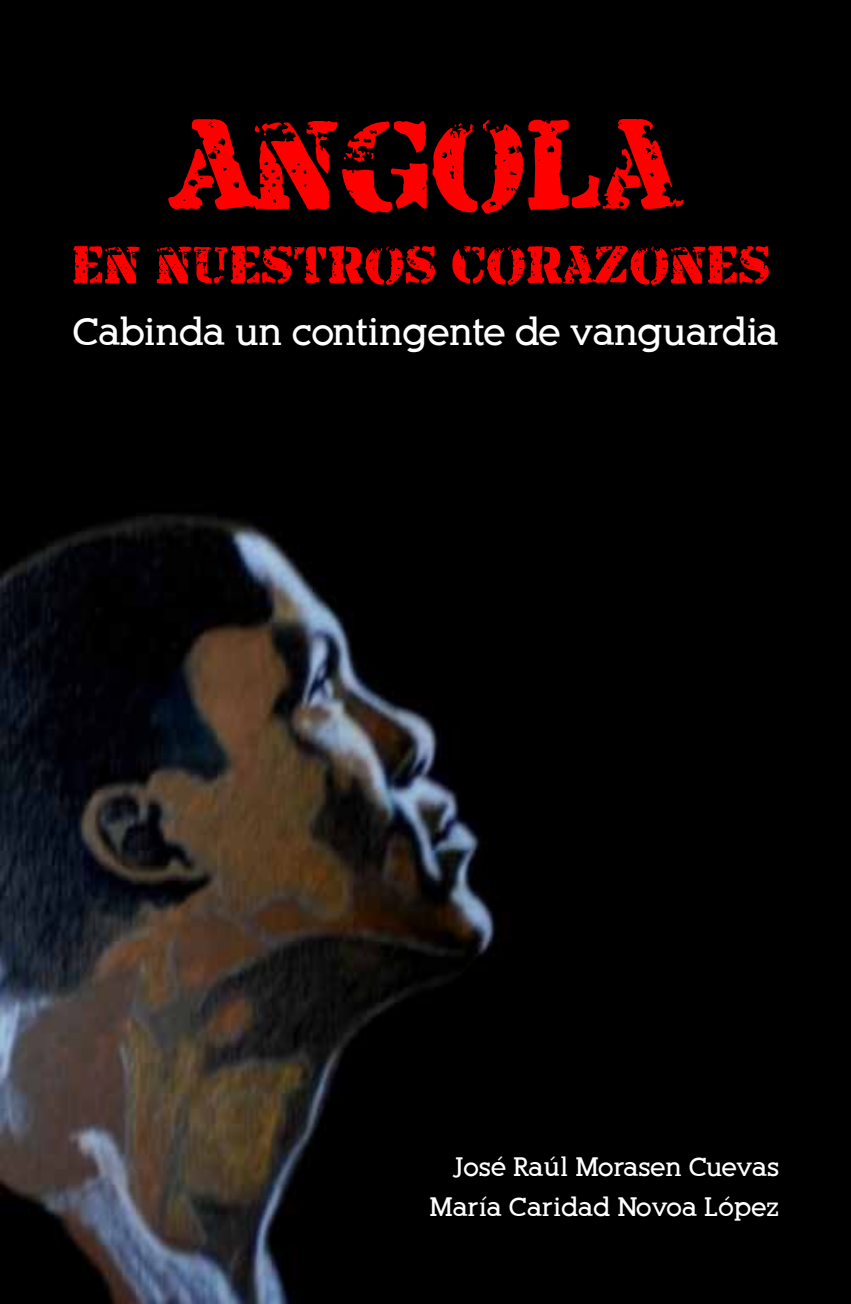
<style>
.page{position:relative;width:851px;height:1304px;background:#fff}
.page>*{position:absolute;margin:0;border:0;box-sizing:border-box;transform-origin:0 0}
.t1{font:130px "Armalite Rifle";color:#f00}
.t2{font:54px "Armalite Rifle";letter-spacing:.01em;color:#f00}
.t3{font:700 38px "Alexandria FLF";letter-spacing:-.01em;color:#fff}
.t4{font:700 26px/40px "Alexandria FLF";color:#fff;text-align:right}
</style>
<div class="page">
<img style="left:0;top:0;width:850px;height:1304px">
<h1 class="t1" style="left:175px;top:115px;width:503px">ANGOLA</h1>
<h2 class="t2" style="left:72px;top:244px;width:699px">EN NUESTROS CORAZONES</h2>
<h3 class="t3" style="left:72px;top:311px;width:707px">Cabinda un contingente de vanguardia</h3>
<p class="t4" style="left:429px;top:1148px;width:351px">José Raúl Morasen Cuevas<br>María Caridad Novoa López</p>
</div>
